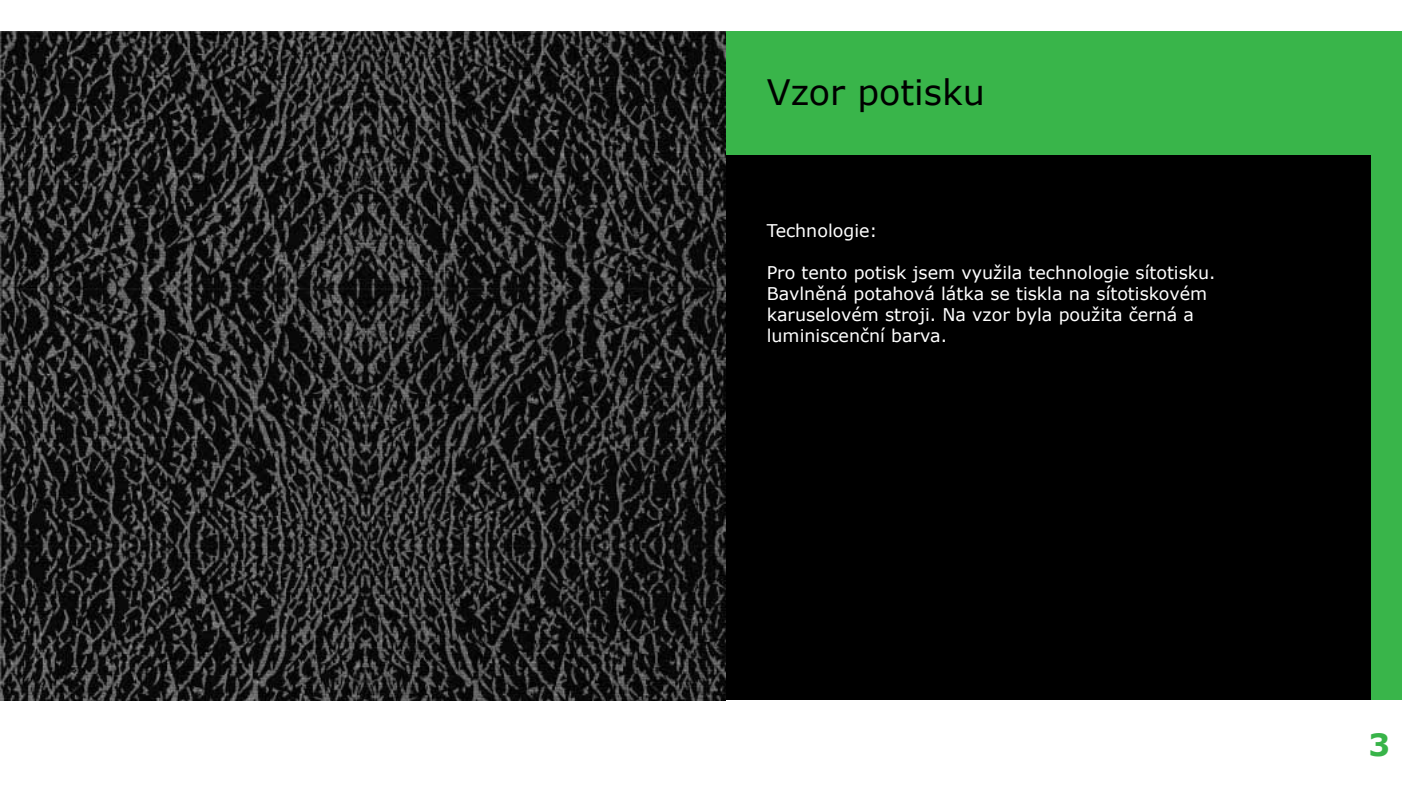
<style>
.page{position:relative;width:1402px;height:787px;background:#fff}
.page>*{position:absolute;margin:0;border:0;box-sizing:border-box;transform-origin:0 0}
.t1{font:35px "Verdana";color:#000}
.t2{font:700 30.62px "Verdana";color:#38b449}
.t3{font:17.5px/21px "Verdana";color:#fff}
</style>
<div class="page">
<div style="left:0;top:31px;width:1401px;height:668px;background:#39b54a"></div>
<div style="left:0;top:156px;width:1370px;height:543px;background:#000"></div>
<img style="left:0;top:31px;width:725px;height:668px">
<h1 class="t1" style="left:766px;top:68px;width:220px">Vzor potisku</h1>
<p class="t3" style="left:766px;top:220px;width:112px">Technologie:</p>
<p class="t3" style="left:766px;top:262px;width:450px">Pro tento potisk jsem využila technologie sítotisku.<br>Bavlněná potahová látka se tiskla na sítotiskovém karuselovém stroji. Na vzor byla použita černá a luminiscenční barva.</p>
<h2 class="t2" style="left:1368px;top:723px;width:23px">3</h2>
</div>
